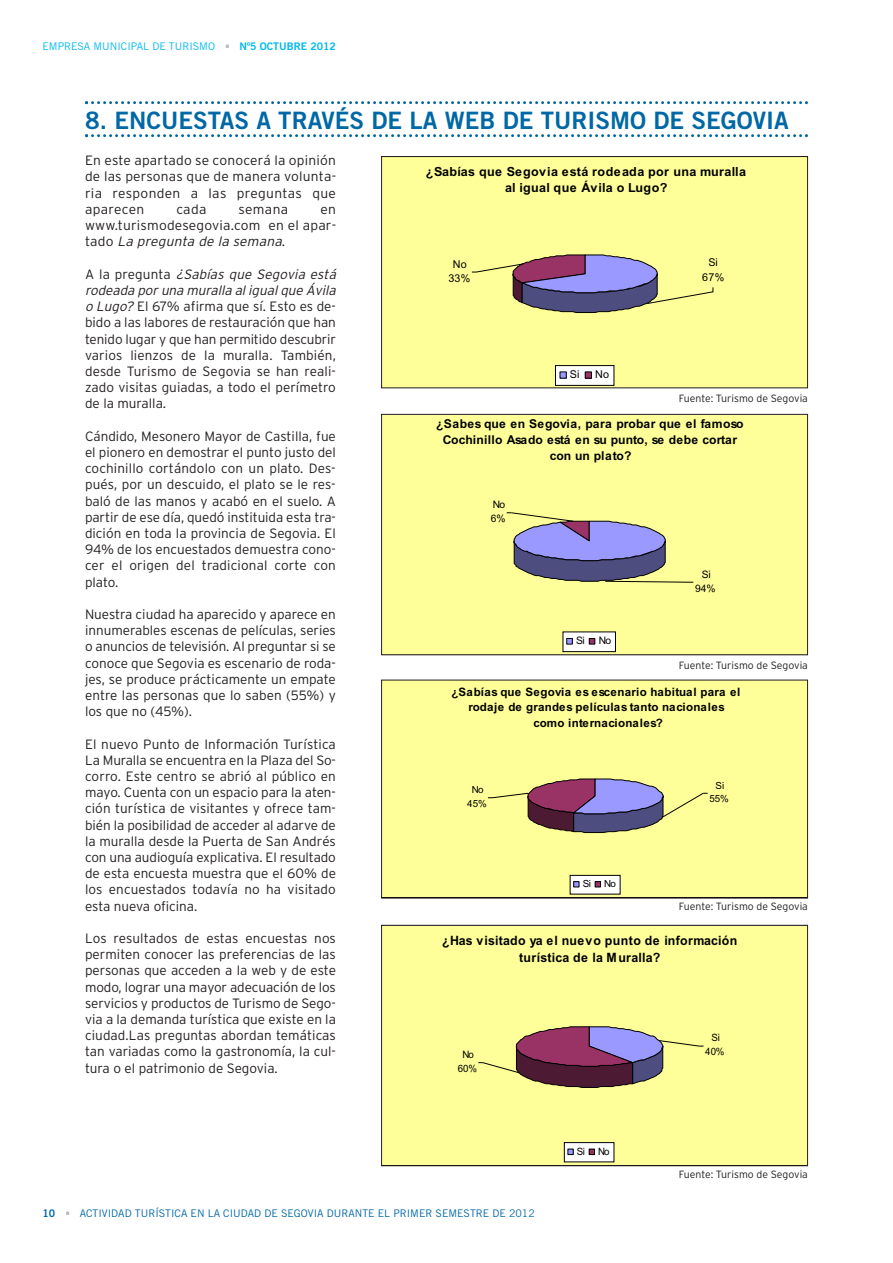
<style>
.page{position:relative;width:893px;height:1263px;background:#fff}
.page>*{position:absolute;margin:0;border:0;box-sizing:border-box;transform-origin:0 0}
.t1{font:24px "Trade Gothic LT Bold Two";color:#0068a6}
.t2{font:300 13.5px/16.2px "Interstate";color:#231f20;text-align:justify}
.t3{font:700 12.9px/16.4px "Arial";letter-spacing:.025em;color:#000;text-align:center;scale:.96 1}
.t4{font:700 12.6px/16.2px "Arial";letter-spacing:.03em;color:#000;text-align:center}
.t5{font:700 12.15px/16px "Arial";letter-spacing:.005em;color:#000;text-align:center}
.t6{font:700 11.55px/15.1px "Arial";letter-spacing:.015em;color:#000;text-align:center}
.t7{font:10.8px/14.1px "Arial";letter-spacing:.005em;color:#000;text-align:center}
.t8{font:300 10.5px "Interstate";color:#231f20}
.t9{font:10.5px "Trade Gothic LT";color:#0068a6}
.t10{font:10.5px "Trade Gothic LT";color:#00b9f2}
.t11{font:10.5px "Trade Gothic LT Bold Two";color:#00b9f2}
.t12{font:10.5px "Trade Gothic LT Bold Two";color:#0068a6}
.t13{font:10.35px/14.1px "Arial";letter-spacing:-.05em;color:#000;text-align:center}
.t14{font:10.05px "Arial";letter-spacing:-.045em;color:#000;scale:.96 1}
.t15{font:9.75px/13.4px "Arial";letter-spacing:-.025em;color:#000;text-align:center}
.s1{font-style:italic}
</style>
<div class="page">
<svg style="left:225px;top:44px;width:4px;height:4px"></svg>
<svg style="left:66px;top:1211px;width:3px;height:4px"></svg>
<svg style="left:85px;top:101px;width:723px;height:3px"></svg>
<svg style="left:85px;top:134px;width:723px;height:3px"></svg>
<svg style="left:383px;top:158px;width:423px;height:228px;background:#f3f199"></svg>
<div style="left:381px;top:156px;width:427px;height:232px;border:1px solid #231f20"></div>
<svg style="left:383px;top:416px;width:423px;height:237px;background:#f3f29c"></svg>
<div style="left:381px;top:414px;width:427px;height:241px;border:1px solid #231f20"></div>
<svg style="left:383px;top:682px;width:423px;height:214px;background:#f4f198"></svg>
<div style="left:381px;top:680px;width:427px;height:218px;border:1px solid #231f20"></div>
<svg style="left:383px;top:927px;width:423px;height:237px;background:#f3ef96"></svg>
<div style="left:381px;top:925px;width:427px;height:241px;border:1px solid #231f20"></div>
<p class="t10" style="left:43px;top:43px;width:174px">EMPRESA MUNICIPAL DE TURISMO</p>
<p class="t11" style="left:240px;top:43px;width:98px">Nº5 OCTUBRE 2012</p>
<h1 class="t1" style="left:85px;top:112px;width:705px">8. ENCUESTAS A TRAVÉS DE LA WEB DE TURISMO DE SEGOVIA</h1>
<p class="t4" style="left:426px;top:164px;width:322px">¿Sabías que Segovia está rodeada por una muralla al igual que Ávila o Lugo?</p>
<p class="t2" style="left:85px;top:154px;width:253px">En este apartado se conocerá la opinión de las personas que de manera volunta&shy;ria responden a las preguntas que aparecen</p>
<p class="t2" style="left:176px;top:202px;width:32px">cada</p>
<p class="t2" style="left:239px;top:202px;width:51px">semana</p>
<p class="t2" style="left:85px;top:202px;width:253px;text-indent:235px">en www.turismodesegovia.com en el apar&shy;t a d o <span class="s1">La pregunta de la semana</span>.</p>
<p class="t2" style="left:85px;top:267px;width:255px;text-align:left">A l a p r e g u n t a <span class="s1">¿Sabías que Segovia está rodeada por una muralla aligualque Ávila o Lugo?</span>El 67% afirma que sí. Esto es de&shy;bido a las labores de restauración que han tenido lugar y que han permitido descubrir varios lienzos de la muralla. También, desde Turismo de Segovia se han reali&shy;zado visitas guiadas, a todo el perímetro de la muralla.</p>
<p class="t2" style="left:85px;top:429px;width:252px">Cándido, Mesonero Mayor de Castilla, fue el pionero en demostrar el punto justo del cochinillo cortándolo con un plato. Des&shy;pués, por un descuido, el plato se le res&shy;baló de las manos y acabó en el suelo. A partir de ese día, quedó instituida esta tra&shy;dición en toda la provincia de Segovia. El 94% de los encuestados demuestra cono&shy;cer el origen del tradicional corte con plato.</p>
<p class="t2" style="left:85px;top:607px;width:252px">Nuestra ciudad ha aparecido y aparece en innumerables escenas de películas, series o anuncios de televisión. Al preguntar si se conoce que Segovia es escenario de roda&shy;jes, se produce prácticamente un empate entre las personas que lo saben (55%) y los que no (45%).</p>
<p class="t2" style="left:85px;top:737px;width:252px">El nuevo Punto de Información Turística La Muralla se encuentra en la Plaza del So&shy;corro. Este centro se abrió al público en mayo. Cuenta con un espacio para la aten&shy;ción turística de visitantes y ofrece tam&shy;bién la posibilidad de acceder al adarve de la muralla desde la Puerta de San Andrés con una audioguía explicativa. El resultado de esta encuesta muestra que el 60% de los encuestados todavía no ha visitado esta nueva oficina.</p>
<p class="t2" style="left:85px;top:931px;width:252px">Los resultados de estas encuestas nos permiten conocer las preferencias de las personas que acceden a la web y de este modo, lograr una mayor adecuación de los servicios y productos de Turismo de Sego&shy;via a la demanda turística que existe en la ciudad.Las preguntas abordan temáticas tan variadas como la gastronomía, la cul&shy;tura o el patrimonio de Segovia.</p>
<p class="t7" style="left:449px;top:258px;width:23px">No<br>33%</p>
<p class="t7" style="left:702px;top:256px;width:23px">Si<br>67%</p>
<p class="t7" style="left:570px;top:368px;width:11px">Si</p>
<p class="t7" style="left:595px;top:368px;width:16px">No</p>
<p class="t8" style="left:679px;top:395px;width:131px">Fuente: Turismo de Segovia</p>
<p class="t5" style="left:436px;top:417px;width:309px">¿Sabes que en Segovia, para probar que el famoso<br>Cochinillo Asado está en su punto, se debe cortar con un plato?</p>
<p class="t13" style="left:491px;top:499px;width:16px;text-align:left">No<br>6%</p>
<p class="t13" style="left:695px;top:568px;width:22px">Si<br>94%</p>
<p class="t13" style="left:576px;top:634px;width:10px">Si</p>
<p class="t13" style="left:599px;top:634px;width:14px">No</p>
<p class="t8" style="left:679px;top:661px;width:131px">Fuente: Turismo de Segovia</p>
<p class="t6" style="left:451px;top:686px;width:290px">¿Sabías que Segovia es escenario habitual para el rodaje de grandes películas tanto nacionales como internacionales?</p>
<p class="t15" style="left:467px;top:784px;width:21px">No<br>45%</p>
<p class="t15" style="left:709px;top:780px;width:21px">Si<br>55%</p>
<p class="t15" style="left:583px;top:878px;width:10px">Si</p>
<p class="t15" style="left:604px;top:878px;width:13px">No</p>
<p class="t8" style="left:679px;top:903px;width:131px">Fuente: Turismo de Segovia</p>
<p class="t3" style="left:442px;top:934px;width:309px">¿Has visitado ya el nuevo punto de información turística de la Muralla?</p>
<p class="t14" style="left:712px;top:1034px;width:10px">Si</p>
<p class="t14" style="left:462px;top:1051px;width:13px">No</p>
<p class="t14" style="left:705px;top:1048px;width:22px">40%</p>
<p class="t14" style="left:458px;top:1065px;width:22px">60%</p>
<p class="t12" style="left:43px;top:1209px;width:14px">10</p>
<p class="t9" style="left:80px;top:1209px;width:456px">ACTIVIDAD TURÍSTICA EN LA CIUDAD DE SEGOVIA DURANTE EL PRIMER SEMESTRE DE 2012</p>
<p class="t14" style="left:577px;top:1147px;width:10px">Si</p>
<p class="t14" style="left:598px;top:1147px;width:13px">No</p>
<p class="t8" style="left:679px;top:1171px;width:131px">Fuente: Turismo de Segovia</p>
</div>
